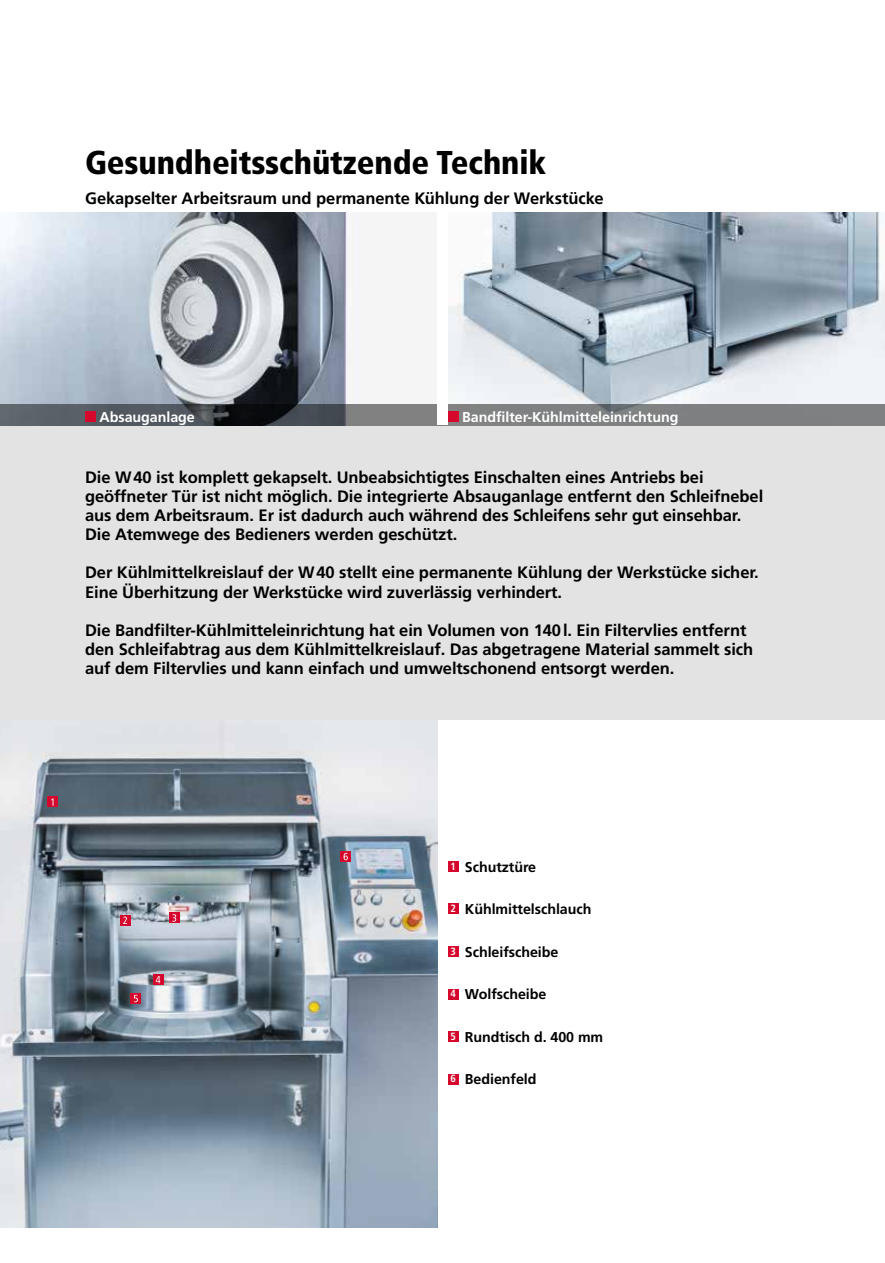
<style>
.page{position:relative;width:885px;height:1263px;background:#fff}
.page>*{position:absolute;margin:0;border:0;box-sizing:border-box;transform-origin:0 0}
.t1{font:900 condensed 33px "Frutiger LT";letter-spacing:-.005em;color:#000}
.t2{font:700 16.5px/19.2px "Frutiger LT";letter-spacing:-.005em;color:#000}
.t3{font:700 14.25px "Frutiger LT";letter-spacing:-.005em;color:#000}
.t4{font:700 14.25px "Frutiger LT";letter-spacing:-.005em;color:#fff}
.s1{font-stretch:condensed;font-size:10.5px;color:#fff}
</style>
<div class="page">
<div style="left:0;top:213px;width:884px;height:507px;background:#e3e3e3"></div>
<img style="left:0;top:720px;width:437px;height:508px">
<img style="left:0;top:213px;width:437px;height:191px">
<img style="left:448px;top:213px;width:436px;height:191px">
<div style="left:120px;top:915px;width:11px;height:10px;background:#d5072d"></div>
<svg style="left:123px;top:916px;width:4px;height:8px"></svg>
<svg style="left:48px;top:796px;width:10px;height:11px"></svg>
<div style="left:169px;top:912px;width:11px;height:11px;background:#d5072d"></div>
<svg style="left:172px;top:914px;width:4px;height:8px"></svg>
<div style="left:153px;top:974px;width:10px;height:11px;background:#d5072d"></div>
<svg style="left:156px;top:976px;width:4px;height:7px"></svg>
<div style="left:131px;top:993px;width:10px;height:10px;background:#d5072d"></div>
<svg style="left:134px;top:995px;width:4px;height:7px"></svg>
<div style="left:340px;top:851px;width:11px;height:10px;background:#d5072d"></div>
<svg style="left:343px;top:853px;width:5px;height:7px"></svg>
<svg style="left:0;top:404px;width:884px;height:21px;background:#666a6d"></svg>
<div style="left:437px;top:213px;width:11px;height:212px;background:#fff"></div>
<div style="left:448px;top:861px;width:10px;height:11px;background:#d5072d"></div>
<div style="left:448px;top:904px;width:10px;height:10px;background:#d5072d"></div>
<div style="left:448px;top:946px;width:10px;height:11px;background:#d5072d"></div>
<div style="left:448px;top:989px;width:10px;height:10px;background:#d5072d"></div>
<div style="left:448px;top:1031px;width:10px;height:11px;background:#d5072d"></div>
<div style="left:448px;top:1074px;width:10px;height:10px;background:#d5072d"></div>
<div style="left:85px;top:411px;width:11px;height:11px;background:#d5072d"></div>
<div style="left:448px;top:411px;width:10px;height:11px;background:#d5072d"></div>
<h1 class="t1" style="left:85px;top:143px;width:462px">Gesundheitsschützende Technik</h1>
<p class="t2" style="left:85px;top:189px;width:520px">Gekapselter Arbeitsraum und permanente Kühlung der Werkstücke</p>
<p class="t4" style="left:99px;top:409px;width:97px">Absauganlage</p>
<p class="t4" style="left:462px;top:409px;width:217px">Bandfilter-Kühlmitteleinrichtung</p>
<p class="t2" style="left:85px;top:467px;width:679px">Die W40 ist komplett gekapselt. Unbeabsichtigtes Einschalten eines Antriebs bei geöffneter Tür ist nicht möglich. Die integrierte Absauganlage entfernt den Schleifnebel aus dem Arbeitsraum. Er ist dadurch auch während des Schleifens sehr gut einsehbar.<br>Die Atemwege des Bedieners werden geschützt.</p>
<p class="t2" style="left:85px;top:563px;width:675px">Der Kühlmittelkreislauf der W40 stellt eine permanente Kühlung der Werkstücke sicher.<br>Eine Überhitzung der Werkstücke wird zuverlässig verhindert.</p>
<p class="t2" style="left:85px;top:620px;width:669px">Die Bandfilter-Kühlmitteleinrichtung hat ein Volumen von 140l. Ein Filtervlies entfernt den Schleifabtrag aus dem Kühlmittelkreislauf. Das abgetragene Material sammelt sich auf dem Filtervlies und kann einfach und umweltschonend entsorgt werden.</p>
<p class="t3" style="left:450px;top:858px;width:87px"><span class="s1">1</span> Schutztüre</p>
<p class="t3" style="left:450px;top:901px;width:142px"><span class="s1">2</span> Kühlmittelschlauch</p>
<p class="t3" style="left:450px;top:943px;width:109px"><span class="s1">3</span> Schleifscheibe</p>
<p class="t3" style="left:450px;top:986px;width:98px"><span class="s1">4</span> Wolfscheibe</p>
<p class="t3" style="left:450px;top:1028px;width:154px"><span class="s1">5</span> Rundtisch d. 400 mm</p>
<p class="t3" style="left:450px;top:1071px;width:88px"><span class="s1">6</span> Bedienfeld</p>
</div>
